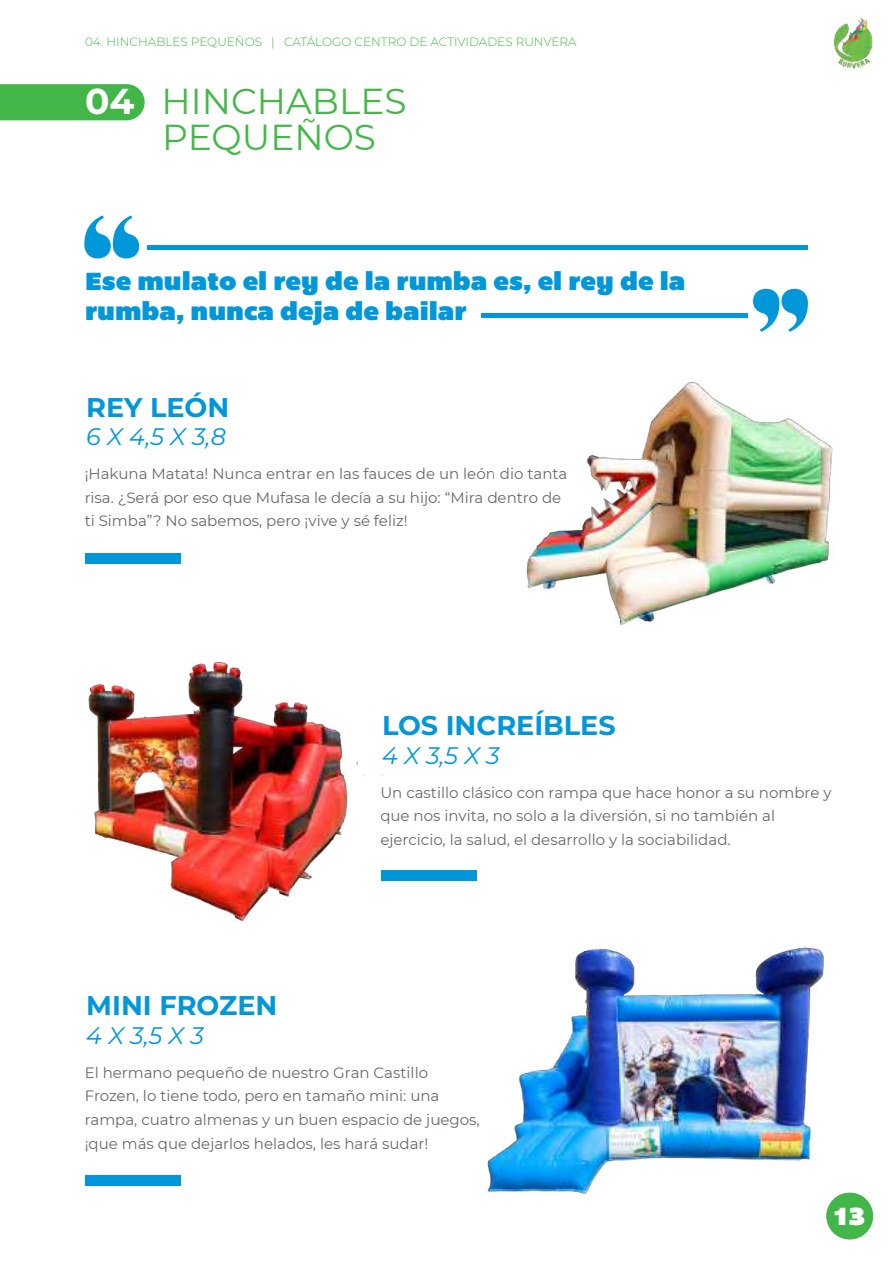
<style>
.page{position:relative;width:893px;height:1263px;background:#fff}
.page>*{position:absolute;margin:0;border:0;box-sizing:border-box;transform-origin:0 0}
.t1{font:36px/36px "Montserrat";color:#45b749}
.t2{font:700 27px "Montserrat";color:#0097da}
.t3{font:25.5px/30.6px "Bemio";color:#0097da}
.t4{font:25.5px "Bemio";color:#fff}
.t5{font:italic 100 23.85px "Montserrat";color:#0097da}
.t6{font:15px/23.5px "Montserrat";color:#67696a}
.t7{font:300 12px "Montserrat";color:#45b749}
.s1{font-weight:700;color:#fff}
</style>
<div class="page">
<div style="left:0;top:84px;width:145px;height:36px;background:#43b649"></div>
<img style="left:833px;top:16px;width:40px;height:53px">
<div style="left:826px;top:1193px;width:47px;height:46px;background:#42b649;border-radius:50%"></div>
<div style="left:85px;top:553px;width:96px;height:11px;background:#0097da"></div>
<img style="left:527px;top:379px;width:306px;height:248px">
<div style="left:85px;top:1175px;width:96px;height:11px;background:#0097da"></div>
<img style="left:487px;top:947px;width:386px;height:271px">
<img style="left:88px;top:566px;width:439px;height:382px">
<svg style="left:84px;top:215px;width:55px;height:43px"></svg>
<svg style="left:753px;top:289px;width:55px;height:43px"></svg>
<hr style="left:147px;top:245px;width:661px;height:4px;background:#0097da">
<div style="left:481px;top:313px;width:267px;height:5px;background:#0097da"></div>
<p class="t7" style="left:85px;top:34px;width:493px">04. HINCHABLES PEQUEÑOS | CATÁLOGO CENTRO DE ACTIVIDADES RUNVERA</p>
<h1 class="t1" style="left:162px;top:82px;width:246px;text-indent:-77px"><span class="s1">04</span> HINCHABLES<br>PEQUEÑOS</h1>
<h3 class="t3" style="left:85px;top:265px;width:602px">Ese mulato el rey de la rumba es, el rey de la rumba, nunca deja de bailar</h3>
<h2 class="t2" style="left:86px;top:389px;width:144px">REY LEÓN</h2>
<h3 class="t5" style="left:86px;top:421px;width:141px">6 X 4,5 X 3,8</h3>
<p class="t6" style="left:85px;top:461px;width:484px">¡Hakuna Matata! Nunca entrar en las fauces de un león dio tanta risa. ¿Será por eso que Mufasa le decía a su hijo: “Mira dentro de ti Simba”? No sabemos, pero ¡vive y sé feliz!</p>
<h2 class="t2" style="left:382px;top:708px;width:235px">LOS INCREÍBLES</h2>
<h3 class="t5" style="left:382px;top:740px;width:119px">4 X 3,5 X 3</h3>
<p class="t6" style="left:380px;top:780px;width:453px">Un castillo clásico con rampa que hace honor a su nombre y que nos invita, no solo a la diversión, si no también al ejercicio, la salud, el desarrollo y la sociabilidad.</p>
<h2 class="t2" style="left:86px;top:988px;width:193px">MINI FROZEN</h2>
<h3 class="t5" style="left:86px;top:1020px;width:119px">4 X 3,5 X 3</h3>
<p class="t6" style="left:85px;top:1060px;width:397px">El hermano pequeño de nuestro Gran Castillo Frozen, lo tiene todo, pero en tamaño mini: una rampa, cuatro almenas y un buen espacio de juegos, ¡que más que dejarlos helados, les hará sudar!</p>
<h3 class="t4" style="left:834px;top:1196px;width:32px">1 37</h3>
</div>
